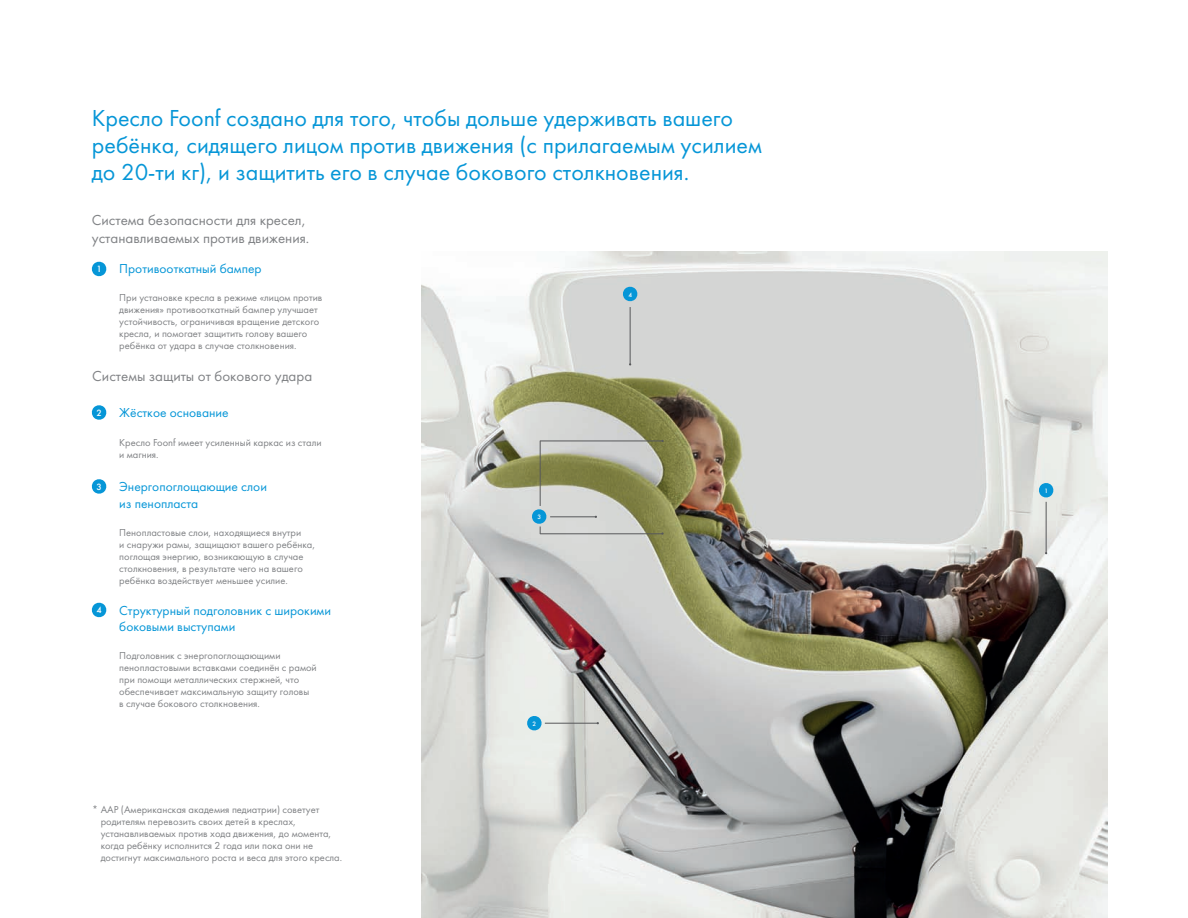
<style>
.page{position:relative;width:1188px;height:918px;background:#fff}
.page>*{position:absolute;margin:0;border:0;box-sizing:border-box;transform-origin:0 0}
.t1{font:24px/27px "Futura Book C";color:#0696d7}
.t2{font:15px/18px "Futura Book C";color:#808285}
.t3{font:13.5px/16.2px "Futura Book C";color:#0696d7}
.t4{font:10.5px/12px "Futura Book C";color:#808285}
.t5{font:9px "Futura Futuris C";color:#fff}
.t6{font:6.3px "Futura Futuris C";color:#fff}
</style>
<div class="page">
<img style="left:422px;top:252px;width:685px;height:666px">
<hr style="left:1046px;top:502px;width:1px;height:51px;background:#57585a">
<hr style="left:630px;top:307px;width:1px;height:57px;background:#57585a">
<svg style="left:1038px;top:482px;width:16px;height:16px"></svg>
<svg style="left:622px;top:286px;width:16px;height:16px"></svg>
<hr style="left:545px;top:723px;width:53px;height:1px;background:#57585a">
<svg style="left:526px;top:715px;width:16px;height:16px"></svg>
<hr style="left:550px;top:517px;width:46px;height:1px;background:#57585a">
<hr style="left:540px;top:441px;width:123px;height:1px;background:#57585a">
<svg style="left:531px;top:509px;width:16px;height:25px"></svg>
<hr style="left:540px;top:441px;width:1px;height:65px;background:#57585a">
<hr style="left:540px;top:534px;width:122px;height:1px;background:#57585a">
<svg style="left:91px;top:261px;width:16px;height:16px"></svg>
<svg style="left:91px;top:405px;width:16px;height:15px"></svg>
<svg style="left:91px;top:479px;width:16px;height:15px"></svg>
<svg style="left:91px;top:602px;width:16px;height:16px"></svg>
<h1 class="t1" style="left:92px;top:107px;width:672px">Кресло Foonf создано для того, чтобы дольше удерживать вашего ребёнка, сидящего лицом против движения (с прилагаемым усилием до 20-ти кг), и защитить его в случае бокового столкновения.</h1>
<h2 class="t2" style="left:92px;top:212px;width:219px">Система безопасности для кресел, устанавливаемых против движения.</h2>
<p class="t5" style="left:96px;top:265px;width:7px">1</p>
<p class="t3" style="left:119px;top:261px;width:144px">Противооткатный бампер</p>
<p class="t4" style="left:119px;top:293px;width:205px">При установке кресла в режиме «лицом против движения» противооткатный бампер улучшает устойчивость, ограничивая вращение детского кресла, и помогает защитить голову вашего ребёнка от удара в случае столкновения.</p>
<h2 class="t2" style="left:92px;top:369px;width:222px">Системы защиты от бокового удара</h2>
<p class="t5" style="left:96px;top:409px;width:7px">2</p>
<p class="t5" style="left:96px;top:483px;width:7px">3</p>
<p class="t5" style="left:96px;top:606px;width:7px">4</p>
<p class="t3" style="left:119px;top:406px;width:111px">Жёсткое основание</p>
<p class="t4" style="left:119px;top:437px;width:204px">Кресло Foonf имеет усиленный каркас из стали и магния.</p>
<p class="t3" style="left:119px;top:480px;width:149px">Энергопоглощающие слои из пенопласта</p>
<p class="t4" style="left:119px;top:527px;width:197px">Пенопластовые слои, находящиеся внутри<br>и снаружи рамы, защищают вашего ребёнка, поглощая энергию, возникающую в случае столкновения, в результате чего на вашего ребёнка воздействует меньшее усилие.</p>
<p class="t3" style="left:119px;top:604px;width:213px">Структурный подголовник с широкими боковыми выступами</p>
<p class="t4" style="left:119px;top:651px;width:199px">Подголовник с энергопоглощающими пенопластовыми вставками соединён с рамой при помощи металлических стержней, что обеспечивает максимальную защиту головы<br>в случае бокового столкновения.</p>
<p class="t4" style="left:101px;top:804px;width:243px;text-indent:-8px">* AAP (Американская академия педиатрии) советует родителям перевозить своих детей в креслах, устанавливаемых против хода движения, до момента, когда ребёнку исполнится 2 года или пока они не достигнут максимального роста и веса для этого кресла.</p>
<p class="t6" style="left:537px;top:514px;width:5px">3</p>
<p class="t6" style="left:533px;top:721px;width:5px">2</p>
<p class="t6" style="left:628px;top:292px;width:5px">4</p>
<p class="t6" style="left:1044px;top:488px;width:5px">1</p>
</div>
